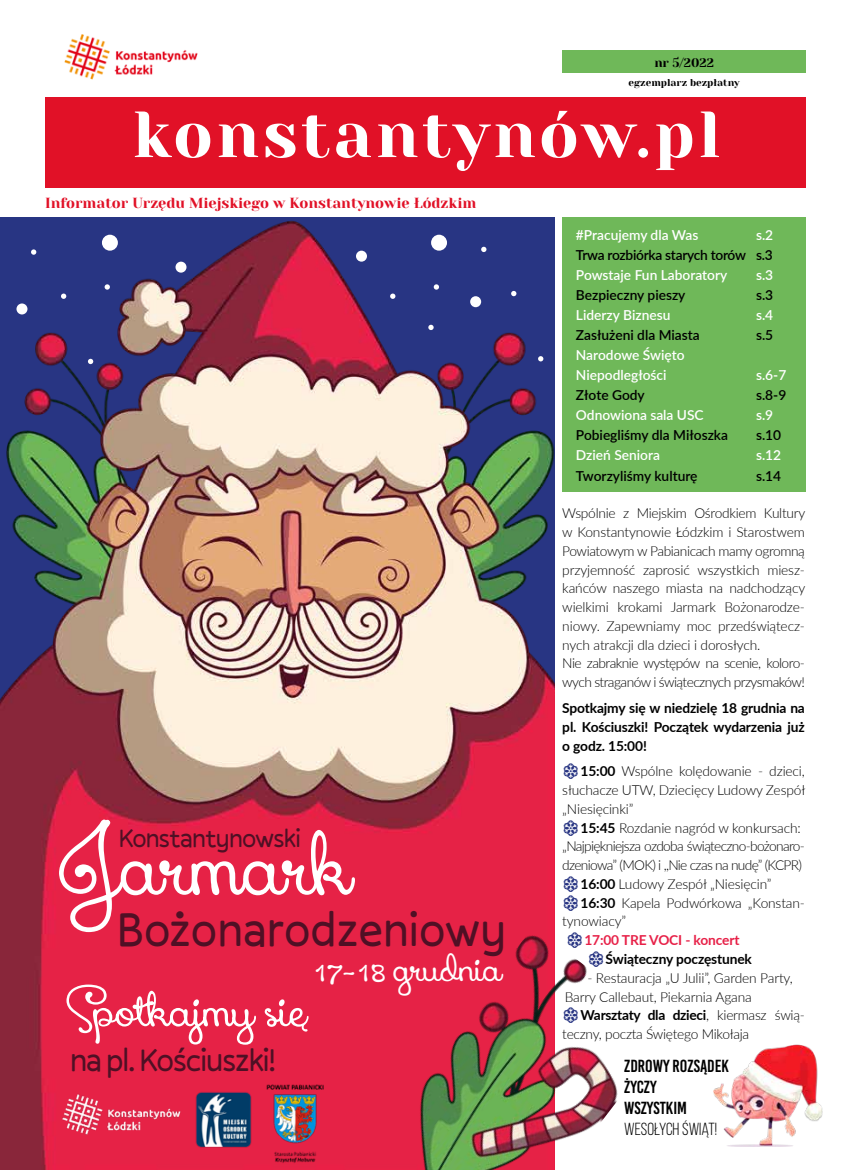
<style>
.page{position:relative;width:851px;height:1170px;background:#fff}
.page>*{position:absolute;margin:0;border:0;box-sizing:border-box;transform-origin:0 0}
.t1{font:75px "Xiomara";color:#fff}
.t2{font:65px "Yeseva One";letter-spacing:.05em;color:#fff}
.t3{font:48.75px "Pally";color:#4f1025}
.t4{font:32.5px "Pally";letter-spacing:-.03em;color:#4f1025}
.t5{font:32.5px "Xiomara";color:#fff}
.t6{font:26.25px "Pally";letter-spacing:-.03em;color:#4f1025}
.t7{font:17.5px/21px "Bebas Kai";color:#000}
.t8{font:17.5px "Bebas Neue";color:#000}
.t9{font:14.62px "Yeseva One";color:#e11127}
.t10{font:300 13.75px/18.8px "Lato";letter-spacing:-.01em;color:#000}
.t11{font:600 13.75px/20px "Lato";color:#fff}
.t12{font:600 13.75px "Lato";color:#000}
.t13{font:700 13.75px/18.8px "Lato";letter-spacing:-.01em;color:#000;text-align:justify}
.t14{font:300 13.75px "Lato";letter-spacing:-.05em;color:#000}
.t15{font:600 13.75px "Lato";letter-spacing:-.02em;color:#000}
.t16{font:700 13.75px "Lato";letter-spacing:-.01em;color:#e72148}
.t17{font:12.5px "Yeseva One";color:#000}
.t18{font:10px "Yeseva One";color:#000}
.s1{color:#283583}
.s2{font-weight:700}
</style>
<div class="page">
<div style="left:562px;top:217px;width:244px;height:275px;background:#6fb859"></div>
<img style="left:0;top:217px;width:554px;height:952px">
<img style="left:64px;top:34px;width:134px;height:46px">
<div style="left:562px;top:50px;width:243px;height:22px;background:#6fb859"></div>
<div style="left:45px;top:97px;width:760px;height:91px;background:#e11127"></div>
<img style="left:368px;top:926px;width:250px;height:243px">
<svg style="left:66px;top:984px;width:242px;height:60px;background:#ea4765"></svg>
<img style="left:195px;top:1090px;width:57px;height:58px">
<img style="left:260px;top:1080px;width:69px;height:84px">
<img style="left:60px;top:1093px;width:127px;height:56px">
<div style="left:102px;top:235px;width:16px;height:16px;background:#fff;border-radius:50%"></div>
<svg style="left:105px;top:284px;width:5px;height:5px"></svg>
<svg style="left:61px;top:293px;width:5px;height:6px"></svg>
<div style="left:16px;top:303px;width:11px;height:11px;background:#fff;border-radius:50%"></div>
<svg style="left:428px;top:325px;width:5px;height:5px"></svg>
<div style="left:470px;top:296px;width:11px;height:11px;background:#fff;border-radius:50%"></div>
<div style="left:356px;top:251px;width:11px;height:10px;background:#fff;border-radius:50%"></div>
<svg style="left:31px;top:249px;width:5px;height:6px"></svg>
<svg style="left:88px;top:359px;width:5px;height:5px"></svg>
<div style="left:175px;top:261px;width:11px;height:11px;background:#fff;border-radius:50%"></div>
<div style="left:431px;top:235px;width:16px;height:16px;background:#fff;border-radius:50%"></div>
<svg style="left:433px;top:284px;width:6px;height:5px"></svg>
<svg style="left:390px;top:293px;width:5px;height:6px"></svg>
<svg style="left:511px;top:291px;width:5px;height:5px"></svg>
<svg style="left:481px;top:247px;width:5px;height:5px"></svg>
<svg style="left:538px;top:356px;width:5px;height:5px"></svg>
<img style="left:713px;top:1044px;width:110px;height:102px">
<p class="t17" style="left:654px;top:55px;width:61px">nr 5/2022</p>
<p class="t18" style="left:628px;top:76px;width:113px">egzemplarz bezpłatny</p>
<h2 class="t2" style="left:132px;top:96px;width:589px">konstantynów.pl</h2>
<p class="t9" style="left:45px;top:194px;width:432px">Informator Urzędu Miejskiego w Konstantynowie Łódzkim</p>
<h1 class="t1" style="left:57px;top:824px;width:297px">Jarmark</h1>
<h3 class="t6" style="left:118px;top:822px;width:184px">Konstantynowski</h3>
<h3 class="t3" style="left:117px;top:900px;width:391px">Bożonarodzeniowy</h3>
<h3 class="t5" style="left:312px;top:950px;width:191px">17-18 grudnia</h3>
<h3 class="t4" style="left:70px;top:1040px;width:208px">na pl. Kościuszki!</h3>
<p class="t11" style="left:576px;top:225px;width:124px">#Pracujemy dla Was</p>
<p class="t11" style="left:756px;top:225px;width:19px">s.2</p>
<p class="t15" style="left:576px;top:245px;width:198px">Trwa rozbiórka starych torów s.3</p>
<p class="t11" style="left:576px;top:265px;width:153px">Powstaje Fun Laboratory</p>
<p class="t11" style="left:756px;top:265px;width:19px">s.3</p>
<p class="t12" style="left:576px;top:285px;width:111px">Bezpieczny pieszy</p>
<p class="t12" style="left:756px;top:285px;width:19px">s.3</p>
<p class="t11" style="left:576px;top:305px;width:96px">Liderzy Biznesu</p>
<p class="t11" style="left:756px;top:305px;width:19px">s.4</p>
<p class="t12" style="left:576px;top:325px;width:125px">Zasłużeni dla Miasta</p>
<p class="t12" style="left:756px;top:325px;width:19px">s.5</p>
<p class="t11" style="left:576px;top:345px;width:110px">Narodowe Święto<br>Niepodległości</p>
<p class="t11" style="left:756px;top:365px;width:32px">s.6-7</p>
<p class="t12" style="left:576px;top:385px;width:70px">Złote Gody</p>
<p class="t12" style="left:756px;top:385px;width:32px">s.8-9</p>
<p class="t11" style="left:576px;top:405px;width:129px">Odnowiona sala USC</p>
<p class="t11" style="left:756px;top:405px;width:19px">s.9</p>
<p class="t12" style="left:576px;top:425px;width:153px">Pobiegliśmy dla Miłoszka</p>
<p class="t12" style="left:756px;top:425px;width:27px">s.10</p>
<p class="t11" style="left:576px;top:445px;width:86px">Dzień Seniora</p>
<p class="t11" style="left:756px;top:445px;width:27px">s.12</p>
<p class="t12" style="left:576px;top:465px;width:123px">Tworzyliśmy kulturę</p>
<p class="t12" style="left:756px;top:465px;width:27px">s.14</p>
<p class="t10" style="left:562px;top:503px;width:244px">Wspólnie z Miejskim Ośrodkiem Kultury w Konstantynowie Łódzkim i Starostwem Powiatowym w Pabianicach mamy ogromną przyjemność zaprosić wszystkich miesz&shy;kańców naszego miasta na nadchodzący wielkimi krokami Jarmark Bożonarodze&shy;niowy. Zapewniamy moc przedświątecz&shy;nych atrakcji dla dzieci i dorosłych.<br>Nie zabraknie występów na scenie, koloro&shy;wych straganów i świątecznych przysmaków!</p>
<p class="t13" style="left:562px;top:698px;width:244px">Spotkajmy się w niedzielę 18 grudnia na pl. Kościuszki! Początek wydarzenia już o godz. 15:00!</p>
<p class="t10" style="left:562px;top:761px;width:244px"><span class="s1">❄</span><span class="s2">15:00</span> Wspólne kolędowanie - dzieci,</p>
<p class="t10" style="left:562px;top:780px;width:244px">słuchacze UTW, Dziecięcy Ludowy Zespół</p>
<p class="t10" style="left:562px;top:799px;width:73px">„Niesięcinki”</p>
<p class="t10" style="left:562px;top:817px;width:240px"><span class="s1">❄</span><span class="s2">15:45</span> Rozdanie nagród w konkursach:</p>
<p class="t14" style="left:562px;top:836px;width:244px">„Najpiękniejsza ozdoba świąteczno-bożonaro-</p>
<p class="t14" style="left:562px;top:855px;width:241px">dzeniowa” (MOK) i ,,Nie czas na nudę” (KCPR)</p>
<p class="t10" style="left:562px;top:874px;width:211px"><span class="s1">❄</span><span class="s2">16:00</span> Ludowy Zespół „Niesięcin”</p>
<p class="t10" style="left:562px;top:892px;width:244px"><span class="s1">❄</span><span class="s2">16:30</span> Kapela Podwórkowa „Konstan-</p>
<p class="t10" style="left:562px;top:911px;width:65px">tynowiacy”</p>
<p class="t16" style="left:566px;top:930px;width:175px"><span class="s1">❄</span>17:00 TRE VOCI - koncert</p>
<p class="t13" style="left:587px;top:948px;width:166px"><span class="s1">❄</span>Świąteczny poczęstunek</p>
<p class="t10" style="left:562px;top:967px;width:244px;text-indent:25px">- Restauracja „U Julii”, Garden Party, Barry Callebaut, Piekarnia Agana <span class="s1">❄</span><span class="s2">Warsztaty dla dzieci</span>, kiermasz świą&shy;teczny, poczta Świętego Mikołaja</p>
<p class="t7" style="left:624px;top:1055px;width:106px">ZDROWY ROZSĄDEK<br>ŻYCZY<br>WSZYSTKIM</p>
<p class="t8" style="left:624px;top:1119px;width:94px">WESOŁYCH ŚWIĄT!</p>
</div>
